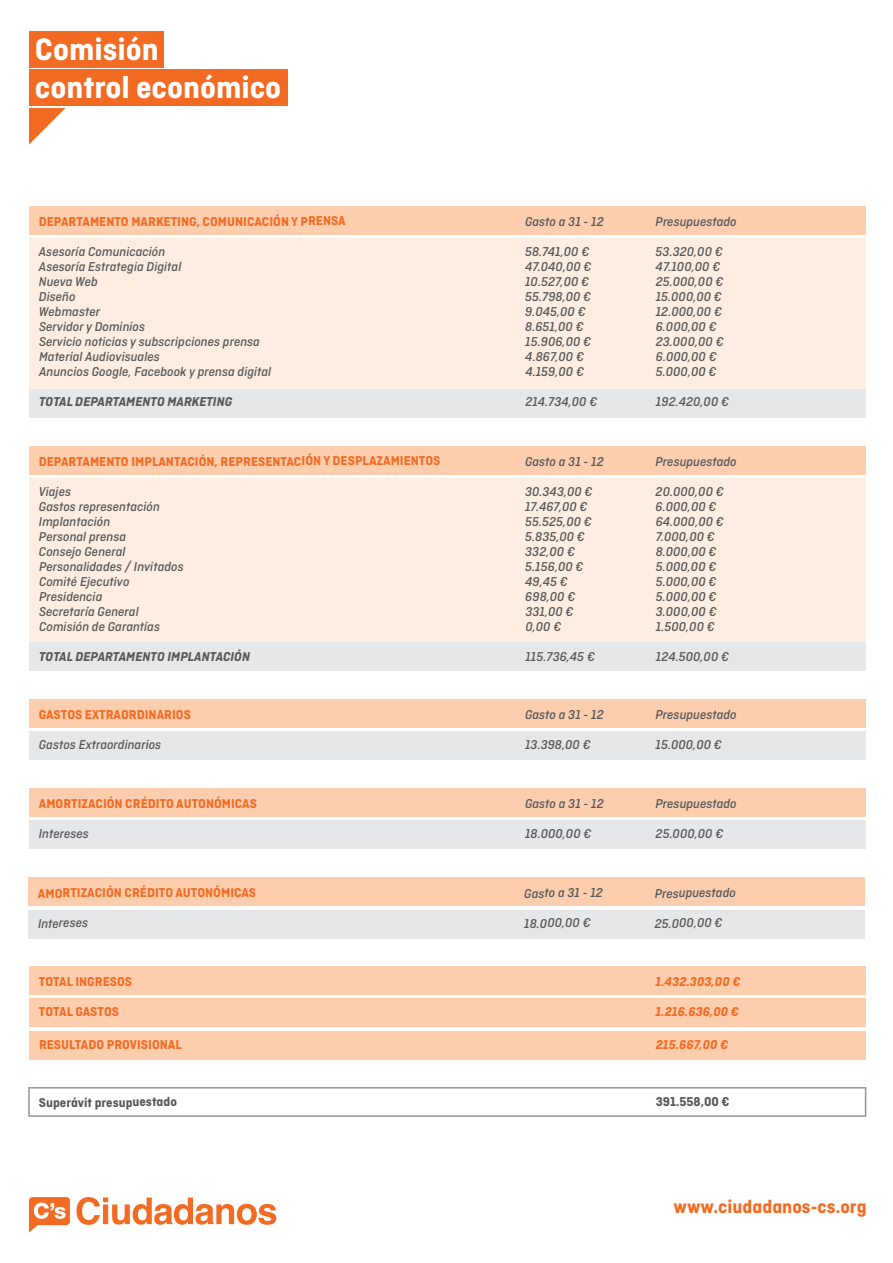
<style>
.page{position:relative;width:893px;height:1263px;background:#fff}
.page>*{position:absolute;margin:0;border:0;box-sizing:border-box;transform-origin:0 0}
.t1{font:700 32.7px/38.2px "Ciutadella";color:#fff}
.t2{font:700 19.5px "Ciutadella";color:#f36b23}
.t3{font:italic 500 13.5px/15px "Ciutadella";color:#57585a}
.t4{font:700 13.5px "Ciutadella";color:#f36b23}
.t5{font:italic 700 13.5px "Ciutadella";color:#57585a}
.t6{font:italic 700 13.5px "Ciutadella";color:#f36b23}
.t7{font:700 13.5px "Ciutadella";color:#57585a}
</style>
<div class="page">
<svg style="left:76px;top:1197px;width:200px;height:28px"></svg>
<svg style="left:29px;top:1197px;width:41px;height:35px"></svg>
<div style="left:29px;top:31px;width:135px;height:36px;background:#f36b23"></div>
<div style="left:29px;top:69px;width:259px;height:37px;background:#f36b23"></div>
<svg style="left:29px;top:108px;width:36px;height:37px"></svg>
<div style="left:29px;top:966px;width:837px;height:28px;background:#fcceae"></div>
<div style="left:29px;top:998px;width:837px;height:29px;background:#fcceae"></div>
<div style="left:29px;top:1031px;width:837px;height:28px;background:#fcceae"></div>
<svg style="left:28px;top:1087px;width:838px;height:30px"></svg>
<div style="left:29px;top:478px;width:837px;height:192px;background:#feeee1"></div>
<div style="left:29px;top:446px;width:837px;height:28px;background:#fcceae"></div>
<div style="left:29px;top:642px;width:837px;height:28px;background:#e6e7e9"></div>
<div style="left:29px;top:731px;width:837px;height:29px;background:#e6e7e9"></div>
<div style="left:29px;top:699px;width:837px;height:28px;background:#fcceae"></div>
<div style="left:29px;top:821px;width:837px;height:28px;background:#e6e7e9"></div>
<div style="left:29px;top:788px;width:837px;height:28px;background:#fcceae"></div>
<div style="left:28px;top:910px;width:837px;height:28px;background:#e6e7e9"></div>
<div style="left:28px;top:877px;width:837px;height:29px;background:#fcceae"></div>
<div style="left:29px;top:238px;width:837px;height:180px;background:#feeee1"></div>
<div style="left:29px;top:390px;width:837px;height:28px;background:#e6e7e9"></div>
<div style="left:29px;top:206px;width:837px;height:28px;background:#fcceae"></div>
<h1 class="t1" style="left:35px;top:30px;width:248px">Comisión<br>control económico</h1>
<p class="t4" style="left:39px;top:213px;width:309px">DEPARTAMENTO MARKETING, COMUNICACIÓN Y PRENSA</p>
<p class="t3" style="left:39px;top:244px;width:234px">Asesoría Comunicación<br>Asesoría Estrategia Digital<br>Nueva Web<br>Diseño<br>Webmaster<br>Servidor y Dominios<br>Servicio noticias y subscripciones prensa<br>Material Audiovisuales<br>Anuncios Google, Facebook y prensa digital</p>
<p class="t5" style="left:39px;top:394px;width:195px">TOTAL DEPARTAMENTO MARKETING</p>
<p class="t4" style="left:39px;top:453px;width:403px">DEPARTAMENTO IMPLANTACIÓN, REPRESENTACIÓN Y DESPLAZAMIENTOS</p>
<p class="t3" style="left:39px;top:484px;width:146px">Viajes<br>Gastos representación<br>Implantación<br>Personal prensa<br>Consejo General<br>Personalidades / Invitados<br>Comité Ejecutivo<br>Presidencia<br>Secretaría General<br>Comisión de Garantías</p>
<p class="t5" style="left:39px;top:649px;width:212px">TOTAL DEPARTAMENTO IMPLANTACIÓN</p>
<p class="t4" style="left:39px;top:707px;width:154px">GASTOS EXTRAORDINARIOS</p>
<p class="t3" style="left:39px;top:737px;width:124px">Gastos Extraordinarios</p>
<p class="t4" style="left:39px;top:796px;width:220px">AMORTIZACIÓN CRÉDITO AUTONÓMICAS</p>
<p class="t3" style="left:39px;top:826px;width:52px">Intereses</p>
<p class="t4" style="left:38px;top:885px;width:220px">AMORTIZACIÓN CRÉDITO AUTONÓMICAS</p>
<p class="t3" style="left:38px;top:915px;width:52px">Intereses</p>
<p class="t4" style="left:39px;top:974px;width:95px">TOTAL INGRESOS</p>
<p class="t4" style="left:39px;top:1004px;width:82px">TOTAL GASTOS</p>
<p class="t4" style="left:39px;top:1037px;width:144px">RESULTADO PROVISIONAL</p>
<p class="t7" style="left:39px;top:1094px;width:140px">Superávit presupuestado</p>
<p class="t3" style="left:525px;top:214px;width:80px">Gasto a 31 - 12</p>
<p class="t3" style="left:525px;top:244px;width:68px">58.741,00 €<br>47.040,00 €<br>10.527,00 €<br>55.798,00 €<br>9.045,00 €<br>8.651,00 €<br>15.906,00 €<br>4.867,00 €<br>4.159,00 €</p>
<p class="t3" style="left:525px;top:394px;width:73px">214.734,00 €</p>
<p class="t3" style="left:525px;top:454px;width:80px">Gasto a 31 - 12</p>
<p class="t3" style="left:525px;top:484px;width:69px">30.343,00 €<br>17.467,00 €<br>55.525,00 €<br>5.835,00 €<br>332,00 €<br>5.156,00 €<br>49,45 €<br>698,00 €<br>331,00 €<br>0,00 €</p>
<p class="t3" style="left:525px;top:649px;width:71px">115.736,45 €</p>
<p class="t3" style="left:525px;top:707px;width:80px">Gasto a 31 - 12</p>
<p class="t3" style="left:525px;top:737px;width:67px">13.398,00 €</p>
<p class="t3" style="left:525px;top:796px;width:80px">Gasto a 31 - 12</p>
<p class="t3" style="left:525px;top:826px;width:68px">18.000,00 €</p>
<p class="t3" style="left:524px;top:885px;width:80px">Gasto a 31 - 12</p>
<p class="t3" style="left:524px;top:915px;width:68px">18.000,00 €</p>
<p class="t3" style="left:655px;top:214px;width:83px">Presupuestado</p>
<p class="t3" style="left:656px;top:244px;width:70px">53.320,00 €<br>47.100,00 €<br>25.000,00 €<br>15.000,00 €<br>12.000,00 €<br>6.000,00 €<br>23.000,00 €<br>6.000,00 €<br>5.000,00 €</p>
<p class="t3" style="left:656px;top:394px;width:75px">192.420,00 €</p>
<p class="t3" style="left:655px;top:454px;width:83px">Presupuestado</p>
<p class="t3" style="left:656px;top:484px;width:70px">20.000,00 €<br>6.000,00 €<br>64.000,00 €<br>7.000,00 €<br>8.000,00 €<br>5.000,00 €<br>5.000,00 €<br>5.000,00 €<br>3.000,00 €<br>1.500,00 €</p>
<p class="t3" style="left:656px;top:649px;width:75px">124.500,00 €</p>
<p class="t3" style="left:655px;top:707px;width:83px">Presupuestado</p>
<p class="t3" style="left:656px;top:737px;width:68px">15.000,00 €</p>
<p class="t3" style="left:655px;top:796px;width:83px">Presupuestado</p>
<p class="t3" style="left:656px;top:826px;width:69px">25.000,00 €</p>
<p class="t3" style="left:655px;top:885px;width:83px">Presupuestado</p>
<p class="t3" style="left:655px;top:915px;width:69px">25.000,00 €</p>
<p class="t6" style="left:655px;top:974px;width:86px">1.432.303,00 €</p>
<p class="t6" style="left:656px;top:1004px;width:85px">1.216.636,00 €</p>
<p class="t6" style="left:656px;top:1037px;width:74px">215.667,00 €</p>
<p class="t7" style="left:656px;top:1094px;width:75px">391.558,00 €</p>
<h2 class="t2" style="left:673px;top:1196px;width:195px">www.ciudadanos-cs.org</h2>
</div>
